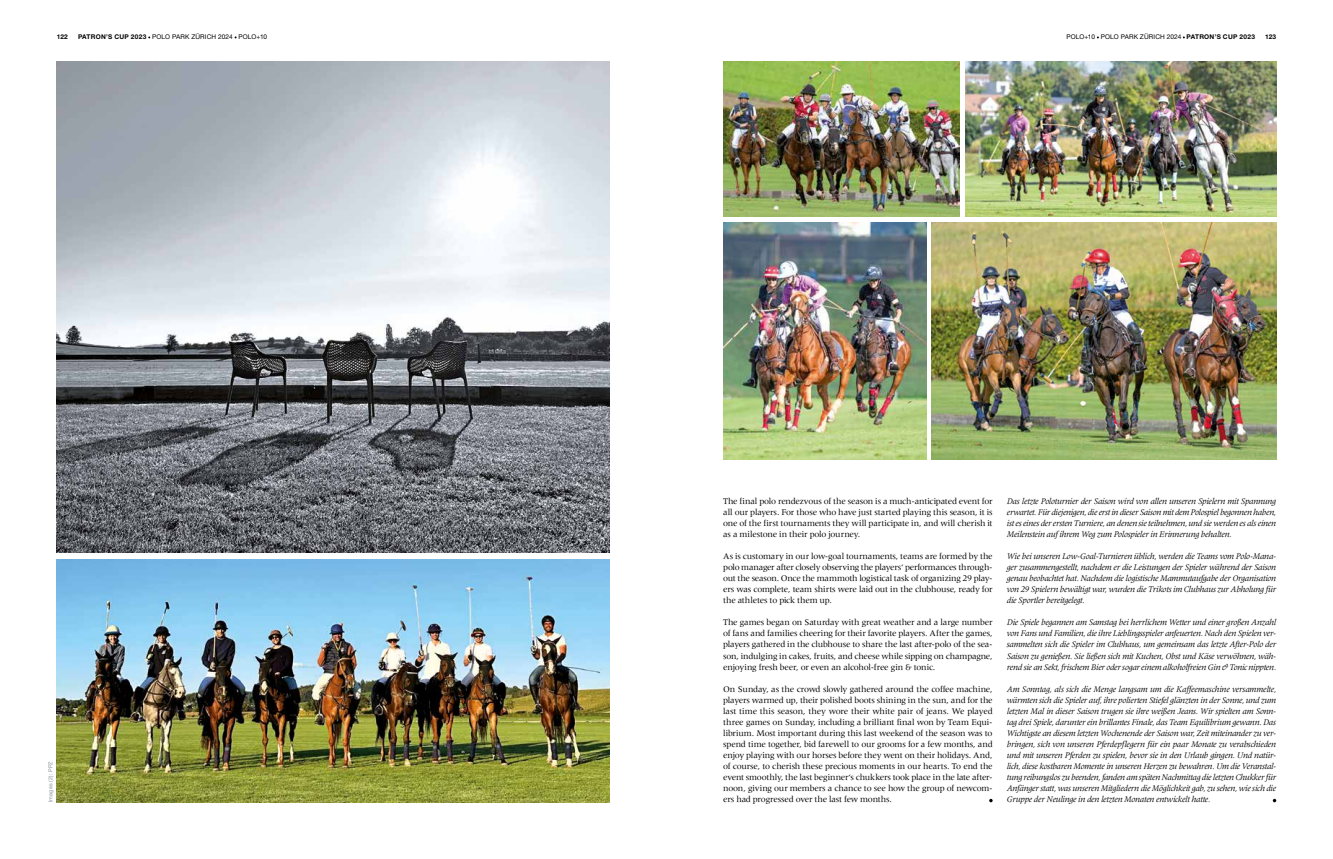
<style>
.page{position:relative;width:1333px;height:859px;background:#fff}
.page>*{position:absolute;margin:0;border:0;box-sizing:border-box;transform-origin:0 0}
.t1{font:italic 9px/11.1px "Meridien LT Pro";letter-spacing:-.035em;color:#000;text-align:justify}
.t2{font:9px/11.1px "Meridien LT Pro";letter-spacing:-.025em;color:#000;text-align:justify}
.t3{font:6.5px "Helvetica Neue LT Std";letter-spacing:.025em;color:#000}
.t4{font:5.5px "Helvetica Neue LT Std";letter-spacing:.04em;color:#8a959c}
.s1{font-weight:700}
</style>
<div class="page">
<img style="left:931px;top:222px;width:345px;height:237px">
<img style="left:965px;top:62px;width:311px;height:154px">
<img style="left:723px;top:62px;width:236px;height:154px">
<img style="left:57px;top:62px;width:552px;height:491px">
<img style="left:57px;top:559px;width:552px;height:243px">
<img style="left:723px;top:222px;width:203px;height:237px">
<p class="t3" style="left:57px;top:33px;width:212px"><span class="s1">122 PATRON’S CUP 2023</span> POLO PARK ZÜRICH 2024 POLO+10</p>
<p class="t3" style="left:1066px;top:33px;width:211px">POLO+10 POLO PARK ZÜRICH 2024 <span class="s1">PATRON’S CUP 2023 123</span></p>
<p class="t4" style="left:47px;top:802px;width:43px;rotate:-90deg">Images (2): PPZ</p>
<p class="t2" style="left:723px;top:495px;width:271px">The final polo rendezvous of the season is a much-anticipated event for all our players. For those who have just started playing this season, it is one of the first tournaments they will participate in, and will cherish it as a milestone in their polo journey.</p>
<p class="t2" style="left:723px;top:551px;width:271px">As is customary in our low-goal tournaments, teams are formed by the polo manager after closely observing the players‘ performances through&shy;out the season. Once the mammoth logistical task of organizing 29 play&shy;ers was complete, team shirts were laid out in the clubhouse, ready for the athletes to pick them up.</p>
<p class="t2" style="left:723px;top:617px;width:271px">The games began on Saturday with great weather and a large number of fans and families cheering for their favorite players. After the games, players gathered in the clubhouse to share the last after-polo of the sea&shy;son, indulging in cakes, fruits, and cheese while sipping on champagne, enjoying fresh beer, or even an alcohol-free gin &amp; tonic.</p>
<p class="t2" style="left:723px;top:683px;width:271px">On Sunday, as the crowd slowly gathered around the coffee machine, players warmed up, their polished boots shining in the sun, and for the last time this season, they wore their white pair of jeans. We played three games on Sunday, including a brilliant final won by Team Equi&shy;librium. Most important during this last weekend of the season was to spend time together, bid farewell to our grooms for a few months, and enjoy playing with our horses before they went on their holidays. And, of course, to cherish these precious moments in our hearts. To end the event smoothly, the last beginner‘s chukkers took place in the late after&shy;noon, giving our members a chance to see how the group of newcom&shy;ers had progressed over the last few months.</p>
<p class="t1" style="left:1006px;top:495px;width:271px">Das letzte Poloturnier der Saison wird von allen unseren Spielern mit Spannung erwartet. Für diejenigen, die erst in dieser Saison mit dem Polospiel begonnen haben, ist es eines der ersten Turniere, an denen sie teilnehmen, und sie werden es als einen Meilenstein auf ihrem Weg zum Polospieler in Erinnerung behalten.</p>
<p class="t1" style="left:1006px;top:550px;width:271px">Wie bei unseren Low-Goal-Turnieren üblich, werden die Teams vom Polo-Mana&shy;ger zusammengestellt, nachdem er die Leistungen der Spieler während der Saison genau beobachtet hat. Nachdem die logistische Mammutaufgabe der Organisation von 29 Spielern bewältigt war, wurden die Trikots im Clubhaus zur Abholung für die Sportler bereitgelegt.</p>
<p class="t1" style="left:1006px;top:617px;width:271px">Die Spiele begannen am Samstag bei herrlichem Wetter und einer großen Anzahl von Fans und Familien, die ihre Lieblingsspieler anfeuerten. Nach den Spielen ver&shy;sammelten sich die Spieler im Clubhaus, um gemeinsam das letzte After-Polo der Saison zu genießen. Sie ließen sich mit Kuchen, Obst und Käse verwöhnen, wäh&shy;rend sie an Sekt, frischem Bier oder sogar einem alkoholfreien Gin &amp; Tonic nippten.</p>
<p class="t1" style="left:1006px;top:683px;width:271px">Am Sonntag, als sich die Menge langsam um die Kaffeemaschine versammelte, wärmten sich die Spieler auf, ihre polierten Stiefel glänzten in der Sonne, und zum letzten Mal in dieser Saison trugen sie ihre weißen Jeans. Wir spielten am Sonn&shy;tag drei Spiele, darunter ein brillantes Finale, das Team Equilibrium gewann. Das Wichtigste an diesem letzten Wochenende der Saison war, Zeit miteinander zu ver&shy;bringen, sich von unseren Pferdepflegern für ein paar Monate zu verabschieden und mit unseren Pferden zu spielen, bevor sie in den Urlaub gingen. Und natür&shy;lich, diese kostbaren Momente in unseren Herzen zu bewahren. Um die Veranstal&shy;tung reibungslos zu beenden, fanden am späten Nachmittag die letzten Chukker für Anfänger statt, was unseren Mitgliedern die Möglichkeit gab, zu sehen, wie sich die</p>
<p class="t1" style="left:1006px;top:794px;width:205px">Gruppe der Neulinge in den letzten Monaten entwickelt hatte.</p>
</div>
